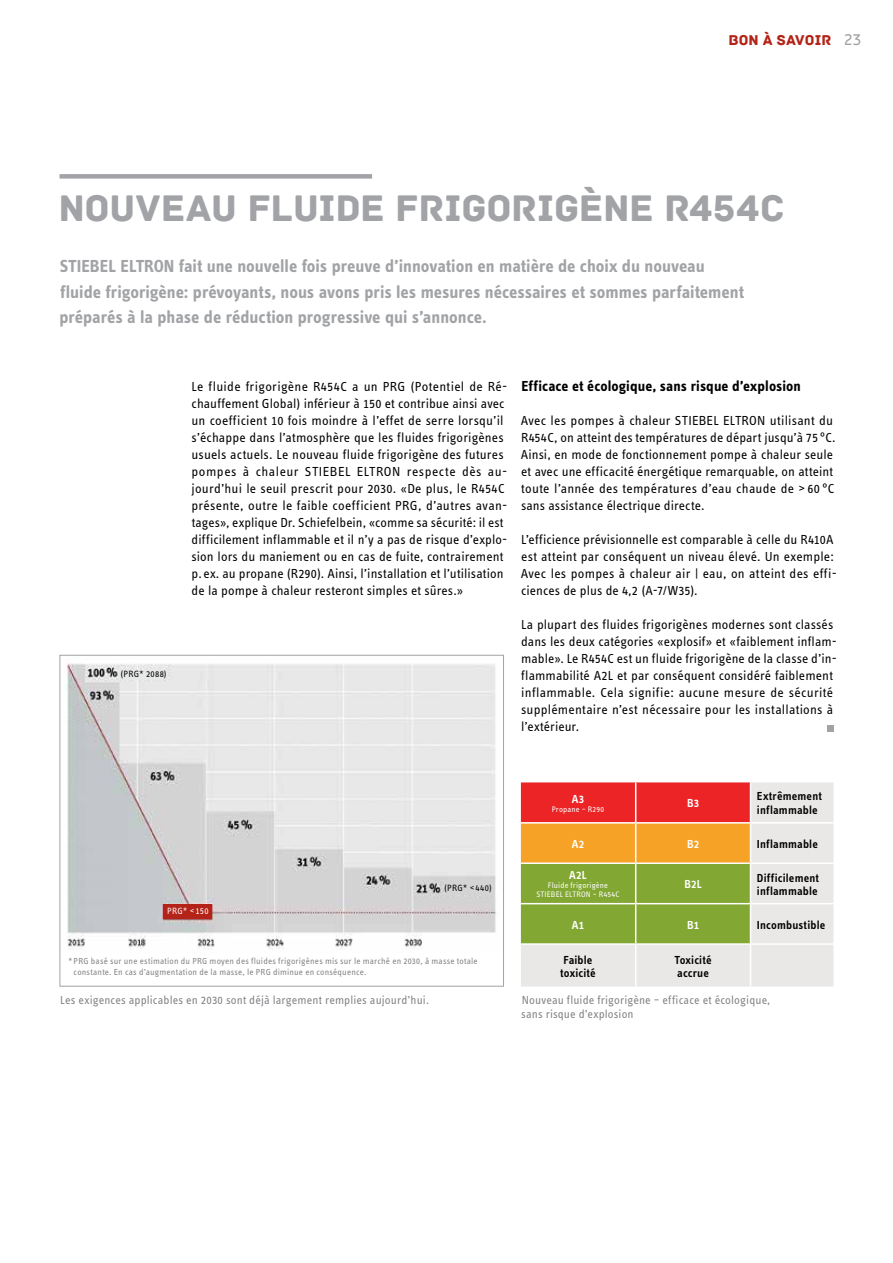
<style>
.page{position:relative;width:893px;height:1263px;background:#fff}
.page>*{position:absolute;margin:0;border:0;box-sizing:border-box;transform-origin:0 0}
.t1{font:39px "Archive";letter-spacing:-.01em;color:#a1a3a6}
.t2{font:700 18px/25.5px "STE Info Text";color:#a1a3a6}
.t3{font:700 15px "STE Info Text";letter-spacing:.005em;color:#000}
.t4{font:15px "Archive";letter-spacing:.005em;color:#b32317}
.t5{font:13.5px/17px "STE Info Text";letter-spacing:.01em;color:#000}
.t6{font:12px/14.4px "STE Info Text";letter-spacing:.01em;color:#808285}
.t7{font:600 12px/13.5px "STE Info Text";letter-spacing:.015em;color:#000}
.t8{font:600 12px "STE Info Text";letter-spacing:.015em;color:#fff}
.t9{font:9.3px "STE Info Text";letter-spacing:.025em;color:#000}
.t10{font:9.3px "STE Info Text";letter-spacing:.015em;color:#fff}
.t11{font:9px/10.8px "STE Info Text";letter-spacing:.02em;color:#808285}
.t12{font:8.25px/9px "STE Info Text";letter-spacing:.02em;color:#fff;text-align:center}
.s1{font-family:"F2 FOCR Bczyk Com";font-size:14.7px;color:#a1a3a6}
</style>
<div class="page">
<div style="left:60px;top:174px;width:312px;height:5px;background:#a1a3a6"></div>
<svg style="left:827px;top:725px;width:6px;height:6px"></svg>
<img style="left:65px;top:663px;width:431px;height:287px">
<div style="left:60px;top:655px;width:444px;height:331px;border:1px solid #a1a3a6"></div>
<div style="left:164px;top:904px;width:48px;height:14px;background:#b32317"></div>
<div style="left:444px;top:880px;width:48px;height:15px;background:#d4d4d4"></div>
<div style="left:119px;top:669px;width:49px;height:10px;background:#e7e8e8"></div>
<div style="left:521px;top:782px;width:312px;height:204px;background:#eae8e7"></div>
<svg style="left:521px;top:782px;width:229px;height:161px;background:#b9852d"></svg>
<hr style="left:635px;top:782px;width:1px;height:40px;background:#fff">
<hr style="left:750px;top:782px;width:1px;height:40px;background:#fff">
<hr style="left:521px;top:822px;width:115px;height:2px;background:#fff">
<hr style="left:636px;top:822px;width:114px;height:2px;background:#fff">
<hr style="left:635px;top:824px;width:1px;height:38px;background:#fff">
<hr style="left:750px;top:822px;width:83px;height:2px;background:#fff">
<hr style="left:750px;top:824px;width:1px;height:38px;background:#fff">
<hr style="left:521px;top:862px;width:115px;height:2px;background:#fff">
<hr style="left:636px;top:862px;width:114px;height:2px;background:#fff">
<hr style="left:635px;top:864px;width:1px;height:39px;background:#fff">
<hr style="left:750px;top:862px;width:83px;height:2px;background:#fff">
<hr style="left:750px;top:864px;width:1px;height:39px;background:#fff">
<hr style="left:521px;top:903px;width:115px;height:1px;background:#fff">
<hr style="left:636px;top:903px;width:114px;height:1px;background:#fff">
<hr style="left:635px;top:904px;width:1px;height:39px;background:#fff">
<hr style="left:750px;top:903px;width:83px;height:1px;background:#fff">
<hr style="left:750px;top:904px;width:1px;height:39px;background:#fff">
<hr style="left:521px;top:943px;width:115px;height:2px;background:#fff">
<hr style="left:636px;top:943px;width:114px;height:2px;background:#fff">
<hr style="left:635px;top:945px;width:1px;height:41px;background:#fff">
<hr style="left:750px;top:943px;width:83px;height:2px;background:#fff">
<hr style="left:750px;top:945px;width:1px;height:41px;background:#fff">
<p class="t4" style="left:728px;top:31px;width:135px">BON À SAVOIR <span class="s1">23</span></p>
<h1 class="t1" style="left:58px;top:185px;width:728px">NOUVEAU FLUIDE FRIGORIGÈNE R454C</h1>
<p class="t2" style="left:59px;top:253px;width:686px">STIEBEL ELTRON fait une nouvelle fois preuve d’innovation en matière de choix du nouveau fluide frigorigène: prévoyants, nous avons pris les mesures nécessaires et sommes parfaitement préparés à la phase de réduction progressive qui s’annonce.</p>
<p class="t9" style="left:121px;top:669px;width:48px">(PRG* 2088)</p>
<p class="t5" style="left:192px;top:378px;width:317px">Le fluide frigorigène R454C a un PRG (Potentiel de Ré&shy;chauffement Global) inférieur à 150 et contribue ainsi avec un coefficient 10 fois moindre à l’effet de serre lorsqu’il s’échappe dans l’atmosphère que les fluides frigorigènes usuels actuels. Le nouveau fluide frigorigène des futures pompes à chaleur STIEBEL ELTRON respecte dès au&shy;jourd’hui le seuil prescrit pour 2030. «De plus, le R454C présente, outre le faible coefficient PRG, d’autres avan&shy;tages», explique Dr. Schiefelbein, «comme sa sécurité: il est difficilement inflammable et il n’y a pas de risque d’explo&shy;sion lors du maniement ou en cas de fuite, contrairement p. ex. au propane (R290). Ainsi, l’installation et l’utilisation de la pompe à chaleur resteront simples et sûres.»</p>
<p class="t3" style="left:521px;top:377px;width:281px">Efficace et écologique, sans risque d’explosion</p>
<p class="t5" style="left:521px;top:412px;width:316px">Avec les pompes à chaleur STIEBEL ELTRON utilisant du R454C, on atteint des températures de départ jusqu’à 75 °C.<br>Ainsi, en mode de fonctionnement pompe à chaleur seule et avec une efficacité énergétique remarquable, on atteint toute l’année des températures d’eau chaude de &gt; 60 °C sans assistance électrique directe.</p>
<p class="t5" style="left:521px;top:531px;width:318px">L’efficience prévisionnelle est comparable à celle du R410A est atteint par conséquent un niveau élevé. Un exemple:<br>Avec les pompes à chaleur air | eau, on atteint des effi&shy;ciences de plus de 4,2 (A-7/W35).</p>
<p class="t5" style="left:521px;top:616px;width:317px">La plupart des fluides frigorigènes modernes sont classés dans les deux catégories «explosif» et «faiblement inflam&shy;mable». Le R454C est un fluide frigorigène de la classe d’in&shy;flammabilité A2L et par conséquent considéré faiblement inflammable. Cela signifie: aucune mesure de sécurité supplémentaire n’est nécessaire pour les installations à l’extérieur.</p>
<p class="t8" style="left:572px;top:792px;width:14px">A3</p>
<p class="t12" style="left:552px;top:804px;width:54px">Propane – R290</p>
<p class="t8" style="left:687px;top:796px;width:14px">B3</p>
<p class="t7" style="left:757px;top:789px;width:67px">Extrêmement inflammable</p>
<p class="t10" style="left:167px;top:906px;width:43px">PRG* &lt;150</p>
<p class="t9" style="left:444px;top:882px;width:49px">(PRG* &lt; 440)</p>
<p class="t11" style="left:74px;top:955px;width:406px;text-indent:-6px">* PRG basé sur une estimation du PRG moyen des fluides frigorigènes mis sur le marché en 2030, à masse totale constante. En cas d’augmentation de la masse, le PRG diminue en conséquence.</p>
<p class="t6" style="left:60px;top:992px;width:370px">Les exigences applicables en 2030 sont déjà largement remplies aujourd’hui.</p>
<p class="t8" style="left:572px;top:837px;width:14px">A2</p>
<p class="t8" style="left:687px;top:837px;width:14px">B2</p>
<p class="t7" style="left:757px;top:837px;width:62px">Inflammable</p>
<p class="t8" style="left:569px;top:868px;width:19px">A2L</p>
<p class="t12" style="left:536px;top:881px;width:85px">Fluide frigorigène<br>STIEBEL ELTRON – R454C</p>
<p class="t8" style="left:684px;top:877px;width:19px">B2L</p>
<p class="t7" style="left:757px;top:871px;width:64px">Difficilement inflammable</p>
<p class="t8" style="left:572px;top:918px;width:14px">A1</p>
<p class="t8" style="left:687px;top:918px;width:13px">B1</p>
<p class="t7" style="left:757px;top:918px;width:70px">Incombustible</p>
<p class="t7" style="left:560px;top:953px;width:37px">Faible toxicité</p>
<p class="t7" style="left:675px;top:953px;width:38px">Toxicité accrue</p>
<p class="t6" style="left:521px;top:992px;width:251px">Nouveau fluide frigorigène – efficace et écologique, sans risque d’explosion</p>
</div>
